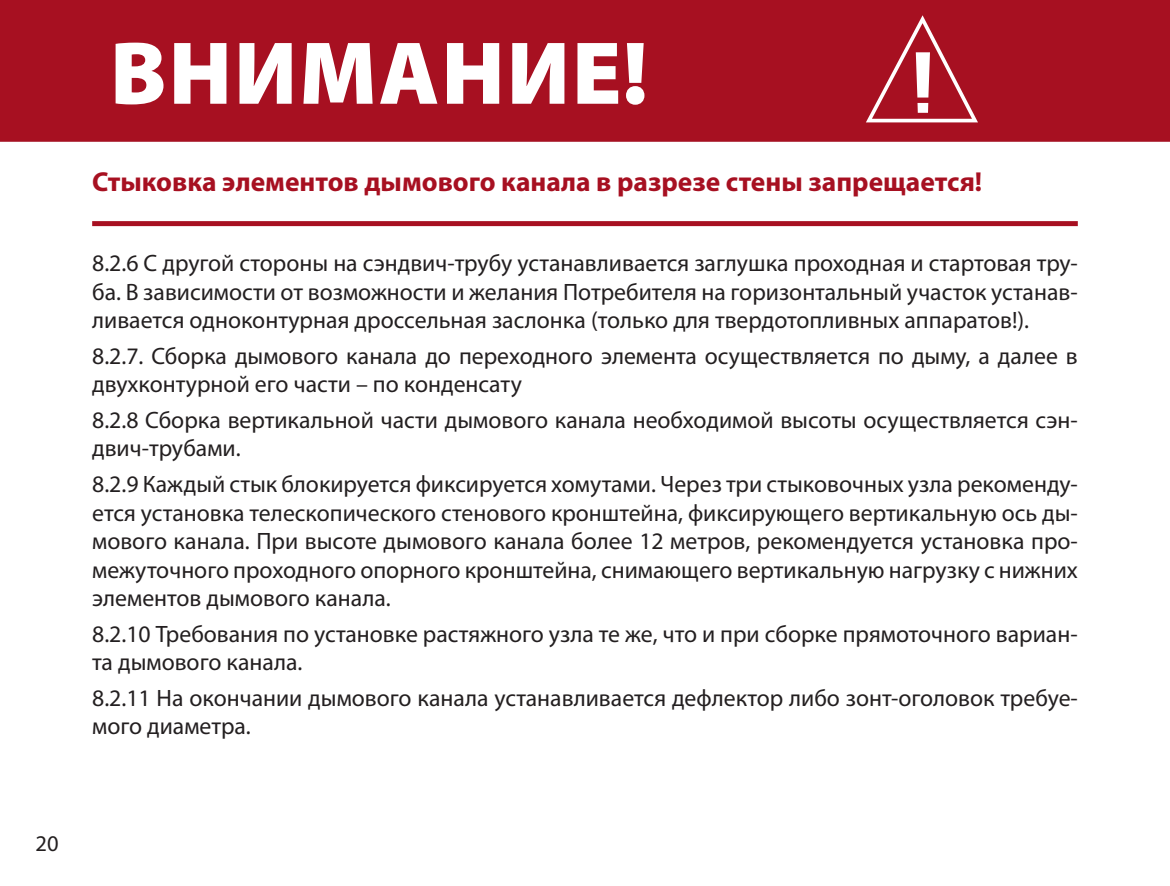
<style>
.page{position:relative;width:1170px;height:886px;background:#fff}
.page>*{position:absolute;margin:0;border:0;box-sizing:border-box;transform-origin:0 0}
.t1{font:900 90px "Myriad Pro";letter-spacing:.02em;color:#fff}
.t2{font:700 27.5px "Myriad Pro";color:#a71021}
.t3{font:23.75px/28.5px "Myriad Pro";color:#231f20}
.t4{font:22.5px "Myriad Pro";color:#231f20}
</style>
<div class="page">
<div style="left:92px;top:221px;width:985px;height:5px;background:#a71021"></div>
<div style="left:0;top:0;width:1169px;height:142px;background:#a71021"></div>
<svg style="left:865px;top:15px;width:112px;height:107px;background:#b33341"></svg>
<div style="left:917px;top:103px;width:11px;height:10px;background:#fff"></div>
<h1 class="t1" style="left:110px;top:20px;width:539px">ВНИМАНИЕ!</h1>
<p class="t2" style="left:92px;top:169px;width:891px">Стыковка элементов дымового канала в разрезе стены запрещается!</p>
<p class="t3" style="left:92px;top:250px;width:987px;text-align:justify">8.2.6 С другой стороны на сэндвич-трубу устанавливается заглушка проходная и стартовая тру&shy;ба. В зависимости от возможности и желания Потребителя на горизонтальный участок устанав&shy;ливается одноконтурная дроссельная заслонка (только для твердотопливных аппаратов!).</p>
<p class="t3" style="left:92px;top:342px;width:987px">8.2.7. Сборка дымового канала до переходного элемента осуществляется по дыму, а далее в двухконтурной его части – по конденсату</p>
<p class="t3" style="left:92px;top:406px;width:987px">8.2.8 Сборка вертикальной части дымового канала необходимой высоты осуществляется сэн&shy;двич-трубами.</p>
<p class="t3" style="left:92px;top:470px;width:987px;text-align:justify">8.2.9 Каждый стык блокируется фиксируется хомутами. Через три стыковочных узла рекоменду&shy;ется установка телескопического стенового кронштейна, фиксирующего вертикальную ось ды&shy;мового канала. При высоте дымового канала более 12 метров, рекомендуется установка про&shy;межуточного проходного опорного кронштейна, снимающего вертикальную нагрузку с нижних элементов дымового канала.</p>
<p class="t3" style="left:92px;top:620px;width:986px">8.2.10 Требования по установке растяжного узла те же, что и при сборке прямоточного вариан&shy;та дымового канала.</p>
<p class="t3" style="left:92px;top:684px;width:987px">8.2.11 На окончании дымового канала устанавливается дефлектор либо зонт-оголовок требуе&shy;мого диаметра.</p>
<p class="t4" style="left:35px;top:832px;width:25px">20</p>
</div>
